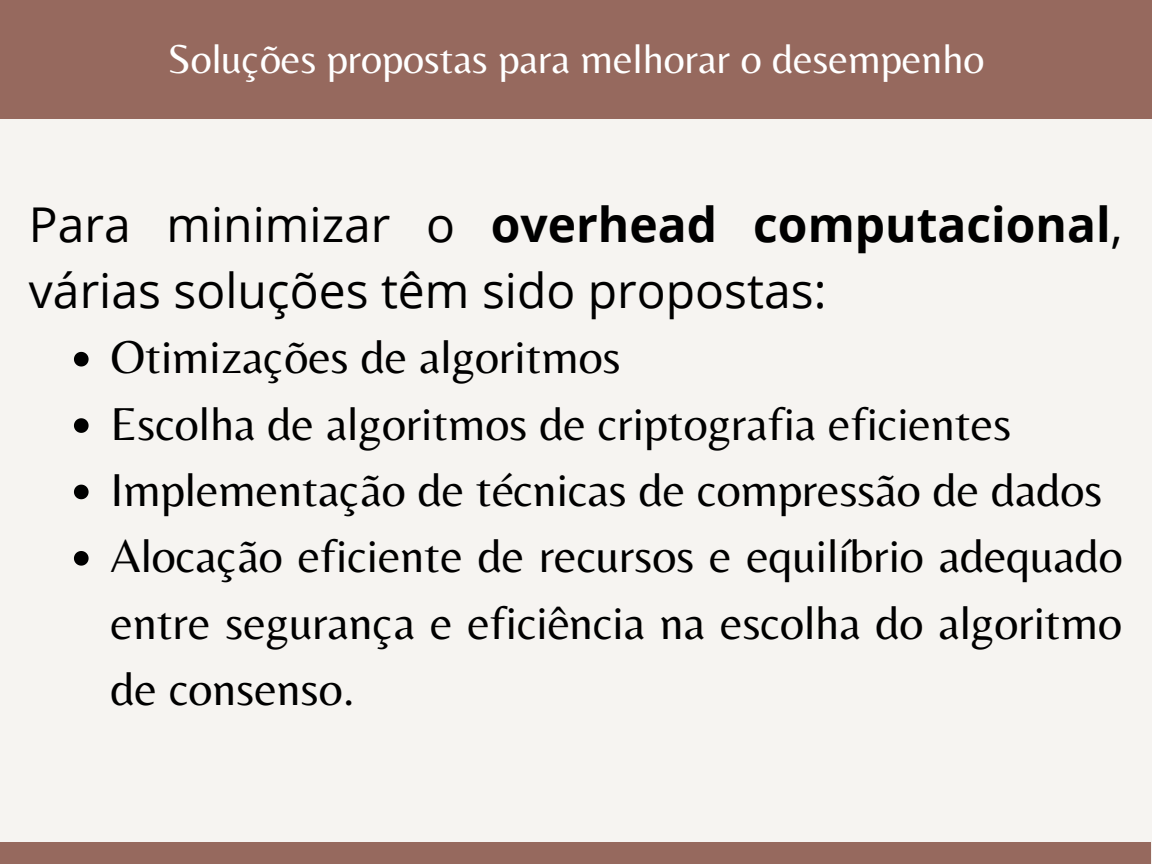
<style>
.page{position:relative;width:1152px;height:864px;background:#f6f4f1}
.page>*{position:absolute;margin:0;border:0;box-sizing:border-box;transform-origin:0 0}
.t1{font:48px/66.3px "Belleza";color:#000;text-align:justify}
.t2{font:48px/66.3px "Open Sans";color:#000}
.t3{font:42px "Belleza";color:#fff}
.s1{font-weight:700}
</style>
<div class="page">
<div style="left:0;top:843px;width:1151px;height:21px;background:#96695e"></div>
<div style="left:0;top:0;width:1152px;height:118px;background:#96695e"></div>
<svg style="left:74px;top:352px;width:15px;height:15px"></svg>
<svg style="left:74px;top:418px;width:15px;height:15px"></svg>
<svg style="left:74px;top:485px;width:15px;height:14px"></svg>
<svg style="left:74px;top:551px;width:15px;height:15px"></svg>
<p class="t3" style="left:167px;top:34px;width:819px">Soluções propostas para melhorar o desempenho</p>
<p class="t2" style="left:29px;top:190px;width:1095px">Para minimizar o <span class="s1">overhead computacional</span>, várias soluções têm sido propostas:</p>
<p class="t1" style="left:111px;top:323px;width:512px">Otimizações de algoritmos</p>
<p class="t1" style="left:111px;top:390px;width:902px">Escolha de algoritmos de criptografia eficientes</p>
<p class="t1" style="left:111px;top:456px;width:993px">Implementação de técnicas de compressão de dados</p>
<p class="t1" style="left:111px;top:522px;width:1014px">Alocação eficiente de recursos e equilíbrio adequado entre segurança e eficiência na escolha do algoritmo de consenso.</p>
</div>
